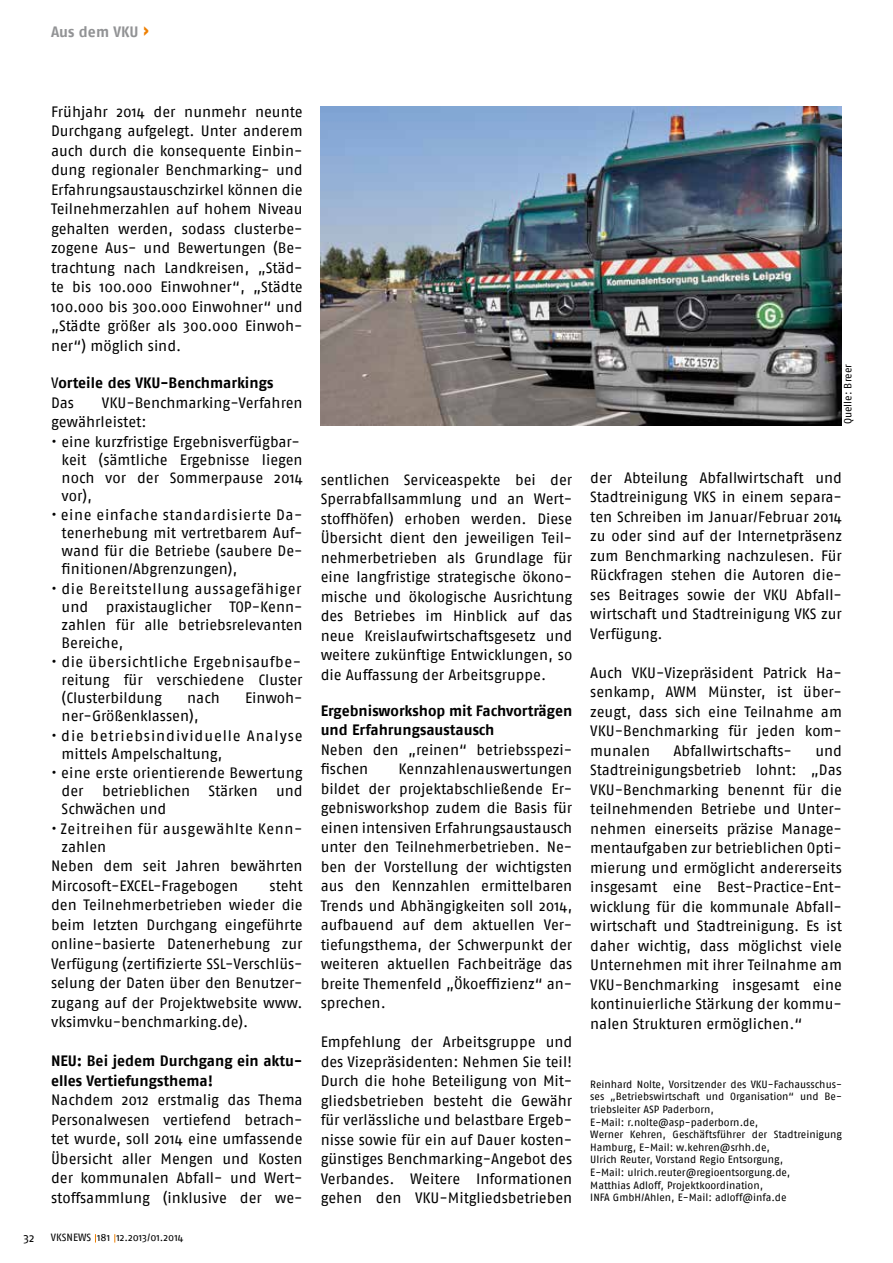
<style>
.page{position:relative;width:893px;height:1263px;background:#fff}
.page>*{position:absolute;margin:0;border:0;box-sizing:border-box;transform-origin:0 0}
.t1{font:15px/19.5px "Fago No";letter-spacing:-.005em;color:#000;text-align:justify}
.t2{font:700 15px/19.5px "Fago No";color:#000}
.t3{font:15px/18px "Fago No";letter-spacing:.055em;color:#000}
.t4{font:15px/18px "Fago No";letter-spacing:.035em;color:#000}
.t5{font:700 15px "Fago No";color:#929395}
.t6{font:12px "Fago No";color:#000}
.t7{font:10.5px/12.6px "Fago No";color:#000}
.s1{font-size:18px;color:#ee7f00}
.s2{font-weight:400}
</style>
<div class="page">
<img style="left:321px;top:106px;width:521px;height:319px">
<p class="t5" style="left:51px;top:23px;width:99px">Aus dem VKU <span class="s1">›</span></p>
<p class="t1" style="left:51px;top:102px;width:253px">Frühjahr 2014 der nunmehr neunte Durchgang aufgelegt. Unter anderem auch durch die konsequente Einbin&shy;dung regionaler Benchmarking- und Erfahrungsaustauschzirkel können die Teilnehmerzahlen auf hohem Niveau gehalten werden, sodass clusterbe&shy;zogene Aus- und Bewertungen (Be&shy;trachtung nach Landkreisen, „Städ&shy;te bis 100.000 Einwohner“, „Städte 100.000 bis 300.000 Einwohner“ und „Städte größer als 300.000 Einwoh&shy;ner“) möglich sind.</p>
<p class="t2" style="left:51px;top:373px;width:224px"><span class="s2">V</span>orteile des VKU-Benchmarkings<br><span class="s2">Das</span></p>
<p class="t1" style="left:51px;top:393px;width:253px;text-indent:51px">VKU-Benchmarking-Verfahren gewährleistet:</p>
<p class="t1" style="left:62px;top:432px;width:243px;line-height:18px;text-align:left;text-indent:-11px">• eine kurzfristige Ergebnisverfügbar&shy;keit (sämtliche Ergebnisse liegen noch vor der Sommerpause 2014 vor),</p>
<p class="t1" style="left:62px;top:506px;width:243px;line-height:18px;text-indent:-11px">• eine einfache standardisierte Da&shy;tenerhebung mit vertretbarem Auf&shy;wand für die Betriebe (saubere De&shy;finitionen/Abgrenzungen),</p>
<p class="t1" style="left:62px;top:579px;width:242px;line-height:18px;text-indent:-11px">• die Bereitstellung aussagefähiger und praxistauglicher TOP-Kenn&shy;zahlen für alle betriebsrelevanten Bereiche,</p>
<p class="t1" style="left:62px;top:653px;width:242px;line-height:18px;text-indent:-11px">• die übersichtliche Ergebnisaufbe&shy;reitung für verschiedene Cluster (Clusterbildung</p>
<p class="t1" style="left:187px;top:688px;width:34px">nach</p>
<p class="t1" style="left:245px;top:688px;width:59px">Einwoh-</p>
<p class="t1" style="left:62px;top:706px;width:139px">ner-Größenklassen),</p>
<p class="t3" style="left:62px;top:726px;width:242px;text-indent:-11px">• die betriebsindividuelle Analyse mittels Ampelschaltung,</p>
<p class="t1" style="left:62px;top:764px;width:242px;line-height:18px;text-indent:-11px">• eine erste orientierende Bewertung der betrieblichen Stärken und Schwächen und</p>
<p class="t4" style="left:62px;top:819px;width:242px;text-indent:-11px">• Zeitreihen für ausgewählte Kenn&shy;zahlen</p>
<p class="t1" style="left:51px;top:856px;width:253px">Neben dem seit Jahren bewährten<br>Mircosoft-EXCEL-Fragebogen</p>
<p class="t1" style="left:51px;top:876px;width:253px;text-indent:218px">steht den Teilnehmerbetrieben wieder die beim letzten Durchgang eingeführte online-basierte Datenerhebung zur Verfügung (zertifizierte SSL-Verschlüs&shy;selung der Daten über den Benutzer&shy;zugang auf der Projektwebsite www. vksimvku-benchmarking.de).</p>
<p class="t2" style="left:51px;top:1051px;width:253px">NEU: Bei jedem Durchgang ein aktu&shy;elles Vertiefungsthema!</p>
<p class="t1" style="left:51px;top:1090px;width:253px">Nachdem 2012 erstmalig das Thema Personalwesen vertiefend betrach&shy;tet wurde, soll 2014 eine umfassende Übersicht aller Mengen und Kosten der kommunalen Abfall- und Wert&shy;stoffsammlung (inklusive der we-</p>
<p class="t6" style="left:23px;top:1230px;width:13px">32</p>
<p class="t7" style="left:51px;top:1231px;width:134px">VKSNEWS 181 12.2013/01.2014</p>
<p class="t1" style="left:321px;top:469px;width:253px">sentlichen Serviceaspekte bei der Sperrabfallsammlung und an Wert&shy;stoffhöfen) erhoben werden. Diese Übersicht dient den jeweiligen Teil&shy;nehmerbetrieben als Grundlage für eine langfristige strategische ökono&shy;mische und ökologische Ausrichtung des Betriebes im Hinblick auf das neue Kreislaufwirtschaftsgesetz und weitere zukünftige Entwicklungen, so die Auffassung der Arbeitsgruppe.</p>
<p class="t2" style="left:321px;top:700px;width:253px">Ergebnisworkshop mit Fachvorträgen und Erfahrungsaustausch</p>
<p class="t1" style="left:321px;top:739px;width:253px">Neben den „reinen“ betriebsspezi&shy;fischen</p>
<p class="t1" style="left:321px;top:759px;width:253px;text-indent:78px">Kennzahlenauswertungen bildet der projektabschließende Er&shy;gebnisworkshop zudem die Basis für einen intensiven Erfahrungsaustausch unter den Teilnehmerbetrieben. Ne&shy;ben der Vorstellung der wichtigsten aus den Kennzahlen ermittelbaren Trends und Abhängigkeiten soll 2014, aufbauend auf dem aktuellen Ver&shy;tiefungsthema, der Schwerpunkt der weiteren aktuellen Fachbeiträge das breite Themenfeld „Ökoeffizienz“ an&shy;sprechen.</p>
<p class="t1" style="left:321px;top:1032px;width:253px">Empfehlung der Arbeitsgruppe und des Vizepräsidenten: Nehmen Sie teil!<br>Durch die hohe Beteiligung von Mit&shy;gliedsbetrieben besteht die Gewähr für verlässliche und belastbare Ergeb&shy;nisse sowie für ein auf Dauer kosten&shy;günstiges Benchmarking-Angebot des Verbandes. Weitere Informationen gehen den VKU-Mitgliedsbetrieben</p>
<p class="t7" style="left:841px;top:424px;width:61px;rotate:-90deg">Quelle: Breer</p>
<p class="t1" style="left:590px;top:467px;width:253px">der Abteilung Abfallwirtschaft und Stadtreinigung VKS in einem separa&shy;ten Schreiben im Januar/Februar 2014 zu oder sind auf der Internetpräsenz zum Benchmarking nachzulesen. Für Rückfragen stehen die Autoren die&shy;ses Beitrages sowie der VKU Abfall&shy;wirtschaft und Stadtreinigung VKS zur Verfügung.</p>
<p class="t1" style="left:590px;top:662px;width:253px">Auch VKU-Vizepräsident Patrick Ha&shy;senkamp, AWM Münster, ist über&shy;zeugt, dass sich eine Teilnahme am VKU-Benchmarking für jeden kom&shy;munalen</p>
<p class="t1" style="left:673px;top:740px;width:120px">Abfallwirtschafts-</p>
<p class="t1" style="left:590px;top:740px;width:253px;text-indent:225px">und Stadtreinigungsbetrieb lohnt: „Das VKU-Benchmarking benennt für die teilnehmenden Betriebe und Unter&shy;nehmen einerseits präzise Manage&shy;mentaufgaben zur betrieblichen Opti&shy;mierung und ermöglicht andererseits insgesamt eine Best-Practice-Ent&shy;wicklung für die kommunale Abfall&shy;wirtschaft und Stadtreinigung. Es ist daher wichtig, dass möglichst viele Unternehmen mit ihrer Teilnahme am VKU-Benchmarking insgesamt eine kontinuierliche Stärkung der kommu&shy;nalen Strukturen ermöglichen.“</p>
<p class="t7" style="left:590px;top:1078px;width:253px">Reinhard Nolte, Vorsitzender des VKU-Fachausschus&shy;ses „Betriebswirtschaft und Organisation“ und Be&shy;triebsleiter ASP Paderborn,<br>E-Mail: r.nolte@asp-paderborn.de,<br>Werner Kehren, Geschäftsführer der Stadtreinigung Hamburg, E-Mail: w.kehren@srhh.de,<br>Ulrich Reuter, Vorstand Regio Entsorgung,<br>E-Mail: ulrich.reuter@regioentsorgung.de,<br>Matthias Adloff, Projektkoordination,<br>INFA GmbH/Ahlen, E-Mail: adloff@infa.de</p>
</div>
